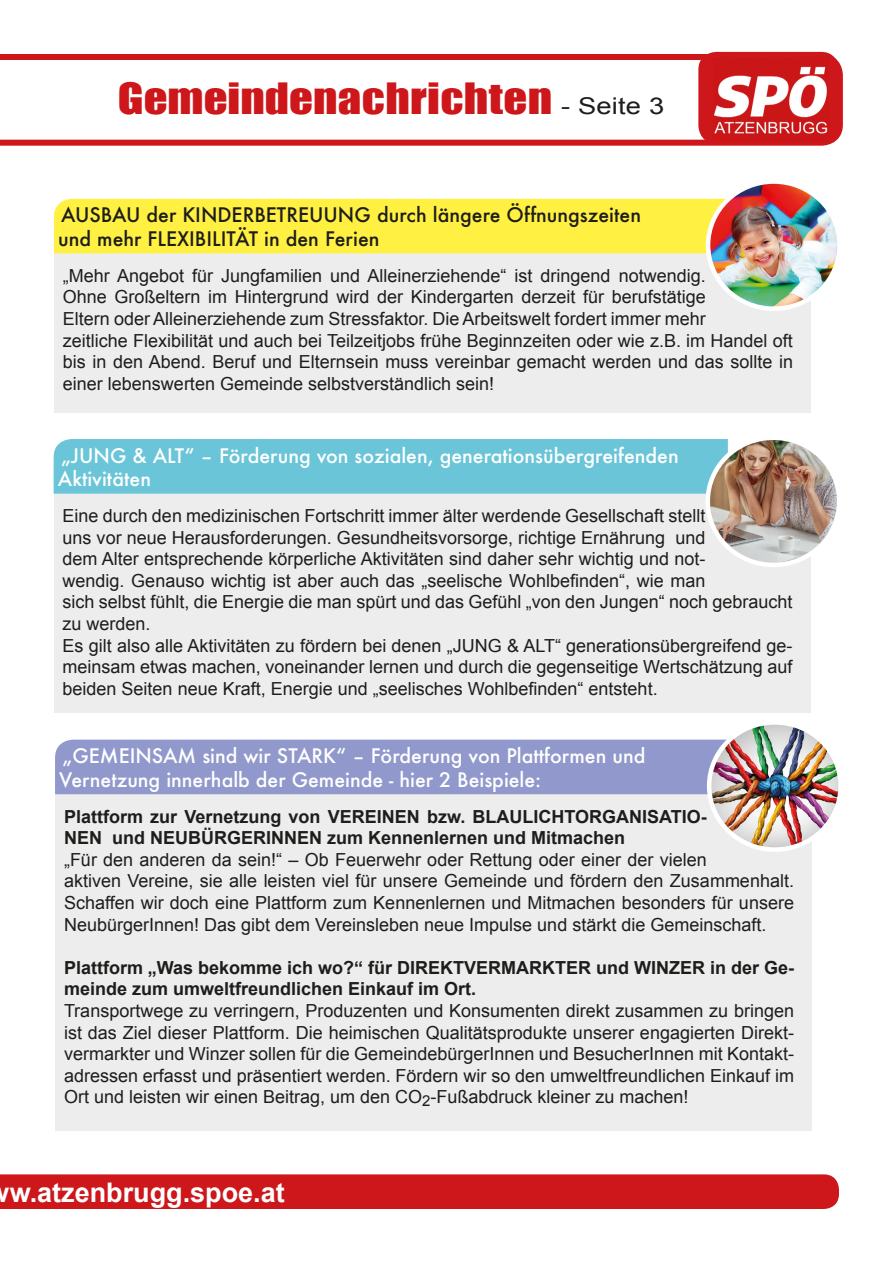
<style>
.page{position:relative;width:893px;height:1263px;background:#fff}
.page>*{position:absolute;margin:0;border:0;box-sizing:border-box;transform-origin:0 0}
.t1{font:39.6px "Impact";letter-spacing:.005em;color:#cd171a;scale:1.18 1}
.t2{font:700 27px "Arial";color:#fff}
.t3{font:500 19.5px/23.4px "Futura";color:#fff}
.t4{font:500 19.5px/23.4px "Futura";color:#1d1d1b}
.t5{font:18px/21.6px "Arial";color:#1d1d1b}
.t6{font:700 18px/21.6px "Arial";color:#1d1d1b}
.s1{font-family:"Arial";font-size:23.1px;color:#1d1d1b}
</style>
<div class="page">
<svg style="left:0;top:54px;width:843px;height:92px"></svg>
<div style="left:698px;top:52px;width:141px;height:92px;background:#cd171a;border-radius:18px"></div>
<img style="left:714px;top:66px;width:114px;height:68px">
<div style="left:0;top:1174px;width:839px;height:35px;background:#cd171a"></div>
<div style="left:54px;top:246px;width:757px;height:167px;background:#ededed"></div>
<div style="left:54px;top:199px;width:654px;height:54px;background:#fff042"></div>
<img style="left:708px;top:184px;width:129px;height:122px">
<div style="left:706px;top:179px;width:136px;height:132px;border:4px solid #fff;border-radius:50%"></div>
<div style="left:54px;top:487px;width:757px;height:226px;background:#ededed"></div>
<div style="left:54px;top:439px;width:654px;height:55px;background:#6ac5d8"></div>
<img style="left:708px;top:439px;width:128px;height:125px">
<div style="left:705px;top:435px;width:136px;height:132px;border:4px solid #fff;border-radius:50%"></div>
<div style="left:55px;top:787px;width:757px;height:344px;background:#ededed"></div>
<div style="left:55px;top:740px;width:654px;height:54px;background:#9098cc"></div>
<img style="left:709px;top:725px;width:129px;height:122px">
<div style="left:707px;top:720px;width:136px;height:132px;border:4px solid #fff;border-radius:50%"></div>
<h1 class="t1" style="left:118px;top:68px;width:464px">Gemeindenachrichten <span class="s1">- Seite 3</span></h1>
<p class="t4" style="left:58px;top:203px;width:584px">AUSBAU der KINDERBETREUUNG durch längere Öffnungszeiten und mehr FLEXIBILITÄT in den Ferien</p>
<p class="t5" style="left:63px;top:265px;width:732px">„Mehr Angebot für Jungfamilien und Alleinerziehende“ ist dringend notwendig.<br>Ohne Großeltern im Hintergrund wird der Kindergarten derzeit für berufstätige<br>Eltern oder Alleinerziehende zum Stressfaktor. Die Arbeitswelt fordert immer mehr<br>zeitliche Flexibilität und auch bei Teilzeitjobs frühe Beginnzeiten oder wie z.B. im Handel oft bis in den Abend. Beruf und Elternsein muss vereinbar gemacht werden und das sollte in einer lebenswerten Gemeinde selbstverständlich sein!</p>
<p class="t3" style="left:58px;top:443px;width:622px">„JUNG &amp; ALT“ – Förderung von sozialen, generationsübergreifenden<br>Aktivitäten</p>
<p class="t5" style="left:63px;top:505px;width:731px">Eine durch den medizinischen Fortschritt immer älter werdende Gesellschaft stellt<br>uns vor neue Herausforderungen. Gesundheitsvorsorge, richtige Ernährung und<br>dem Alter entsprechende körperliche Aktivitäten sind daher sehr wichtig und not-<br>wendig. Genauso wichtig ist aber auch das „seelische Wohlbefinden“, wie man<br>sich selbst fühlt, die Energie die man spürt und das Gefühl „von den Jungen“ noch gebraucht zu werden.<br>Es gilt also alle Aktivitäten zu fördern bei denen „JUNG &amp; ALT“ generationsübergreifend ge&shy;meinsam etwas machen, voneinander lernen und durch die gegenseitige Wertschätzung auf beiden Seiten neue Kraft, Energie und „seelisches Wohlbefinden“ entsteht.</p>
<p class="t3" style="left:59px;top:744px;width:588px">„GEMEINSAM sind wir STARK“ – Förderung von Plattformen und<br>Vernetzung innerhalb der Gemeinde - hier 2 Beispiele:</p>
<p class="t6" style="left:64px;top:806px;width:644px">Plattform zur Vernetzung von VEREINEN bzw. BLAULICHTORGANISATIO-<br>NEN und NEUBÜRGERINNEN zum Kennenlernen und Mitmachen</p>
<p class="t5" style="left:64px;top:849px;width:731px">„Für den anderen da sein!“ – Ob Feuerwehr oder Rettung oder einer der vielen<br>aktiven Vereine, sie alle leisten viel für unsere Gemeinde und fördern den Zusammenhalt.<br>Schaffen wir doch eine Plattform zum Kennenlernen und Mitmachen besonders für unsere NeubürgerInnen! Das gibt dem Vereinsleben neue Impulse und stärkt die Gemeinschaft.</p>
<p class="t6" style="left:64px;top:957px;width:731px">Plattform „Was bekomme ich wo?“ für DIREKTVERMARKTER und WINZER in der Ge&shy;meinde zum umweltfreundlichen Einkauf im Ort.</p>
<p class="t5" style="left:64px;top:1000px;width:732px;text-align:justify">Transportwege zu verringern, Produzenten und Konsumenten direkt zusammen zu bringen ist das Ziel dieser Plattform. Die heimischen Qualitätsprodukte unserer engagierten Direkt&shy;vermarkter und Winzer sollen für die GemeindebürgerInnen und BesucherInnen mit Kontakt&shy;adressen erfasst und präsentiert werden. Fördern wir so den umweltfreundlichen Einkauf im Ort und leisten wir einen Beitrag, um den CO<sub>2</sub>-Fußabdruck kleiner zu machen!</p>
<h2 class="t2" style="left:10px;top:1174px;width:277px">w.atzenbrugg.spoe.at</h2>
</div>
